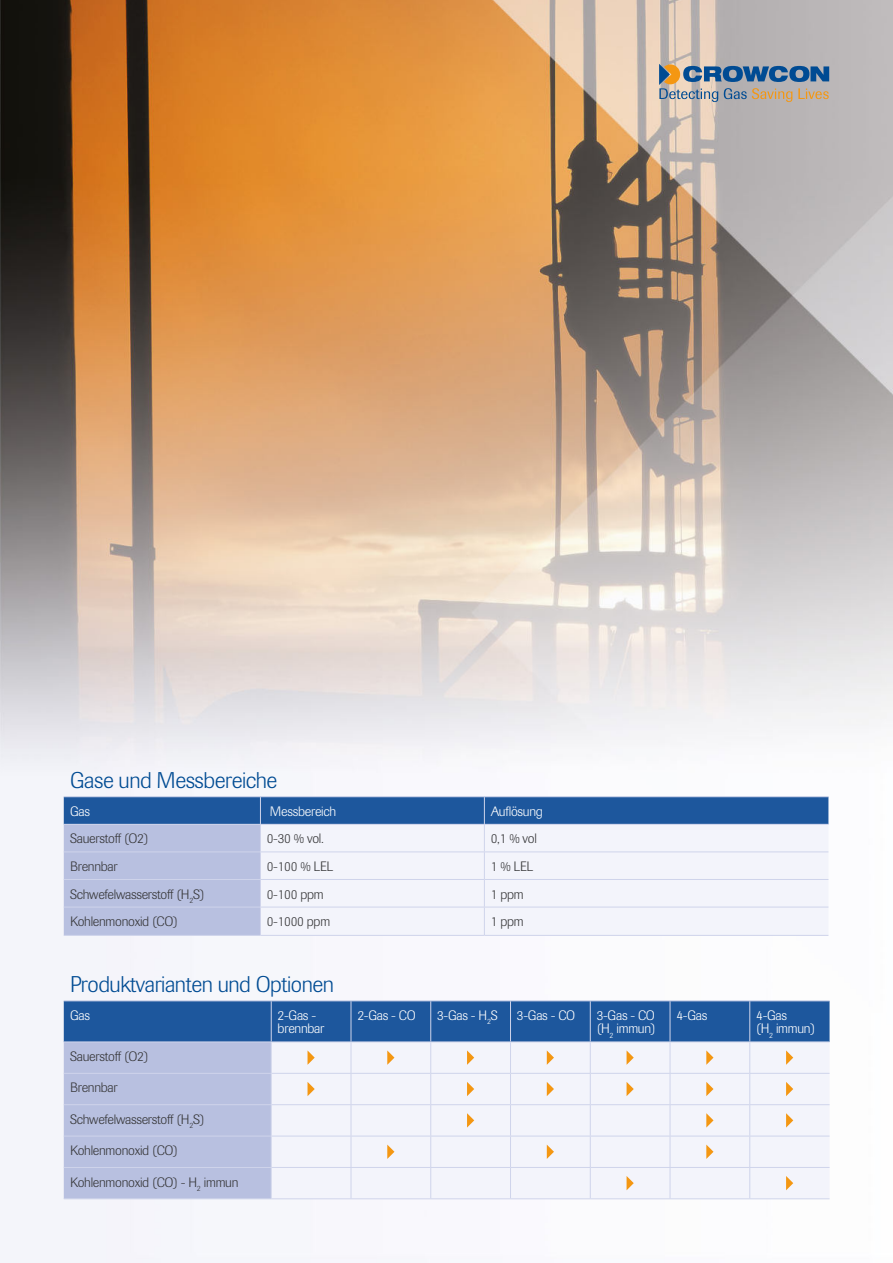
<style>
.page{position:relative;width:893px;height:1263px;background:#fff}
.page>*{position:absolute;margin:0;border:0;box-sizing:border-box;transform-origin:0 0}
.t1{font:300 22.5px "Imago";letter-spacing:-.02em;color:#004b93}
.t2{font:300 13.5px "Imago";letter-spacing:-.02em;color:#373739}
.t3{font:300 13.5px/13.5px "Imago";letter-spacing:-.02em;color:#fff}
</style>
<div class="page">
<img style="left:0;top:0;width:893px;height:1263px">
<svg style="left:659px;top:64px;width:170px;height:38px;background:#8b969f"></svg>
<hr style="left:64px;top:796px;width:196px;height:1px;background:#cfd4eb">
<hr style="left:260px;top:796px;width:224px;height:1px;background:#cfd4eb">
<hr style="left:484px;top:796px;width:344px;height:1px;background:#cfd4eb">
<svg style="left:64px;top:797px;width:764px;height:138px"></svg>
<hr style="left:64px;top:935px;width:196px;height:1px;background:#cfd4eb">
<hr style="left:260px;top:935px;width:224px;height:1px;background:#cfd4eb">
<hr style="left:484px;top:935px;width:344px;height:1px;background:#cfd4eb">
<hr style="left:64px;top:1000px;width:207px;height:1px;background:#cfd4eb">
<hr style="left:271px;top:1000px;width:80px;height:1px;background:#cfd4eb">
<hr style="left:351px;top:1000px;width:80px;height:1px;background:#cfd4eb">
<hr style="left:431px;top:1000px;width:79px;height:1px;background:#cfd4eb">
<hr style="left:510px;top:1000px;width:80px;height:1px;background:#cfd4eb">
<hr style="left:590px;top:1000px;width:80px;height:1px;background:#cfd4eb">
<hr style="left:670px;top:1000px;width:80px;height:1px;background:#cfd4eb">
<hr style="left:750px;top:1000px;width:79px;height:1px;background:#cfd4eb">
<svg style="left:64px;top:1001px;width:765px;height:198px"></svg>
<h1 class="t1" style="left:70px;top:768px;width:209px">Gase und Messbereiche</h1>
<p class="t3" style="left:70px;top:804px;width:21px">Gas</p>
<p class="t3" style="left:270px;top:804px;width:68px">Messbereich</p>
<p class="t3" style="left:491px;top:805px;width:54px">Auflösung</p>
<p class="t2" style="left:70px;top:831px;width:80px">Sauerstoff (O2)</p>
<p class="t2" style="left:267px;top:831px;width:59px">0-30 % vol.</p>
<p class="t2" style="left:491px;top:831px;width:48px">0,1 % vol</p>
<p class="t2" style="left:70px;top:859px;width:49px">Brennbar</p>
<p class="t2" style="left:267px;top:859px;width:68px">0-100 % LEL</p>
<p class="t2" style="left:491px;top:859px;width:44px">1 % LEL</p>
<p class="t2" style="left:70px;top:886px;width:136px">Schwefelwasserstoff (H<sub>2</sub>S)</p>
<p class="t2" style="left:267px;top:886px;width:58px">0-100 ppm</p>
<p class="t2" style="left:491px;top:886px;width:34px">1 ppm</p>
<p class="t2" style="left:70px;top:914px;width:109px">Kohlenmonoxid (CO)</p>
<p class="t2" style="left:267px;top:914px;width:65px">0-1000 ppm</p>
<p class="t2" style="left:491px;top:914px;width:34px">1 ppm</p>
<h1 class="t1" style="left:70px;top:972px;width:265px">Produktvarianten und Optionen</h1>
<p class="t3" style="left:70px;top:1008px;width:21px">Gas</p>
<p class="t3" style="left:278px;top:1008px;width:48px">2-Gas - brennbar</p>
<p class="t3" style="left:357px;top:1008px;width:60px">2-Gas - CO</p>
<p class="t3" style="left:437px;top:1008px;width:62px">3-Gas - H<sub>2</sub>S</p>
<p class="t3" style="left:517px;top:1008px;width:60px">3-Gas - CO</p>
<p class="t3" style="left:597px;top:1008px;width:60px">3-Gas - CO (H<sub>2</sub> immun)</p>
<p class="t3" style="left:676px;top:1008px;width:32px">4-Gas</p>
<p class="t3" style="left:756px;top:1008px;width:60px">4-Gas<br>(H<sub>2</sub> immun)</p>
<p class="t2" style="left:70px;top:1049px;width:80px">Sauerstoff (O2)</p>
<p class="t2" style="left:70px;top:1080px;width:49px">Brennbar</p>
<p class="t2" style="left:70px;top:1112px;width:136px">Schwefelwasserstoff (H<sub>2</sub>S)</p>
<p class="t2" style="left:70px;top:1143px;width:109px">Kohlenmonoxid (CO)</p>
<p class="t2" style="left:70px;top:1174px;width:170px">Kohlenmonoxid (CO) - H<sub>2</sub> immun</p>
</div>
